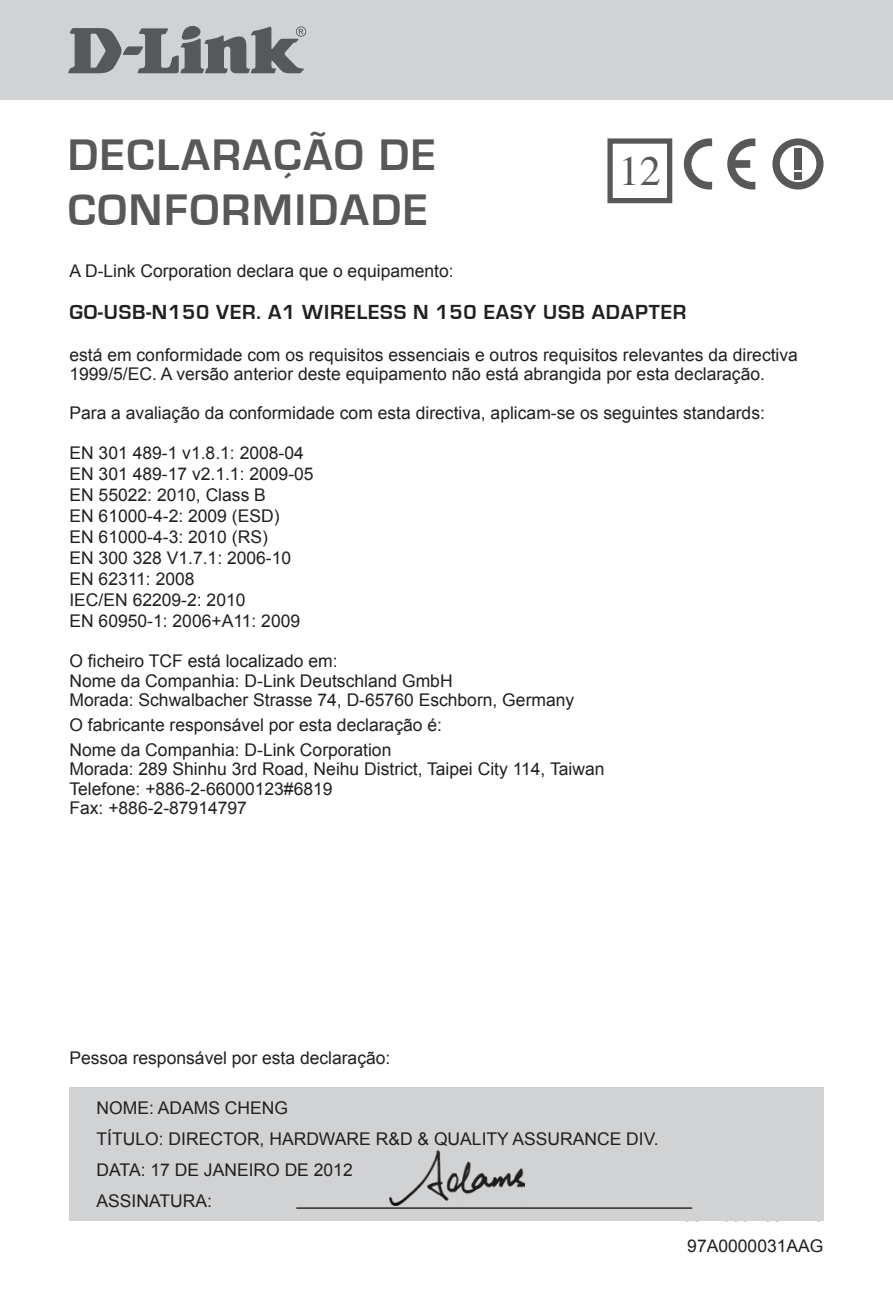
<style>
.page{position:relative;width:893px;height:1290px;background:#fff}
.page>*{position:absolute;margin:0;border:0;box-sizing:border-box;transform-origin:0 0}
.t1{font:700 45.5px/54.6px "Eurostile";letter-spacing:.04em;color:#57585a}
.t2{font:42px "Times";color:#57585a}
.t3{font:700 21px "Eurostile";letter-spacing:.04em;color:#231f20}
.t4{font:17.5px/21px "Arial";color:#231f20}
</style>
<div class="page">
<div style="left:0;top:0;width:893px;height:99px;background:#d1d2d4"></div>
<svg style="left:68px;top:26px;width:238px;height:48px"></svg>
<div style="left:69px;top:1086px;width:754px;height:134px;background:#d1d2d4"></div>
<hr style="left:296px;top:1207px;width:396px;height:2px;background:#231f20">
<img style="left:390px;top:1151px;width:134px;height:55px">
<svg style="left:607px;top:138px;width:65px;height:65px"></svg>
<svg style="left:772px;top:138px;width:51px;height:52px"></svg>
<div style="left:794px;top:172px;width:8px;height:8px;background:#57585a"></div>
<svg style="left:727px;top:138px;width:28px;height:52px"></svg>
<svg style="left:684px;top:138px;width:28px;height:52px"></svg>
<h1 class="t1" style="left:68px;top:129px;width:370px">DECLARAÇÃO DE<br>CONFORMIDADE</h1>
<h2 class="t2" style="left:619px;top:148px;width:43px">12</h2>
<p class="t4" style="left:69px;top:260px;width:386px">A D-Link Corporation declara que o equipamento:</p>
<p class="t3" style="left:69px;top:301px;width:268px">GO-USB-N150 VER. A1 WIRELESS</p>
<p class="t3" style="left:413px;top:301px;width:98px">N 150 EASY</p>
<p class="t3" style="left:543px;top:301px;width:119px">USB ADAPTER</p>
<p class="t4" style="left:69px;top:345px;width:730px;line-height:19.6px">está em conformidade com os requisitos essenciais e outros requisitos relevantes da directiva<br>1999/5/EC. A versão anterior deste equipamento não está abrangida por esta declaração.</p>
<p class="t4" style="left:69px;top:403px;width:697px">Para a avaliação da conformidade com esta directiva, aplicam-se os seguintes standards:</p>
<p class="t4" style="left:69px;top:442px;width:246px">EN 301 489-1 v1.8.1: 2008-04<br>EN 301 489-17 v2.1.1: 2009-05<br>EN 55022: 2010, Class B<br>EN 61000-4-2: 2009 (ESD)<br>EN 61000-4-3: 2010 (RS)<br>EN 300 328 V1.7.1: 2006-10<br>EN 62311: 2008<br>IEC/EN 62209-2: 2010<br>EN 60950-1: 2006+A11: 2009</p>
<p class="t4" style="left:69px;top:651px;width:506px;line-height:19.6px">O ficheiro TCF está localizado em:<br>Nome da Companhia: D-Link Deutschland GmbH<br>Morada: Schwalbacher Strasse 74, D-65760 Eschborn, Germany</p>
<p class="t4" style="left:69px;top:713px;width:374px;line-height:24.5px">O fabricante responsável por esta declaração é:<br>Nome da Companhia: D-Link Corporation</p>
<p class="t4" style="left:69px;top:759px;width:537px;line-height:19.6px">Morada: 289 Shinhu 3rd Road, Neihu District, Taipei City 114, Taiwan<br>Telefone: +886-2-66000123#6819<br>Fax: +886-2-87914797</p>
<p class="t4" style="left:69px;top:1047px;width:322px">Pessoa responsável por esta declaração:</p>
<p class="t4" style="left:97px;top:1092px;width:564px;line-height:30.8px">NOME: ADAMS CHENG<br>TÍTULO: DIRECTOR, HARDWARE R&amp;D &amp; QUALITY ASSURANCE DIV.<br>DATA: 17 de janeiro</p>
<p class="t4" style="left:285px;top:1159px;width:70px">de 2012</p>
<p class="t4" style="left:97px;top:1190px;width:117px">ASSINATURA:</p>
<p class="t4" style="left:687px;top:1235px;width:138px">97A0000031AAG</p>
</div>
